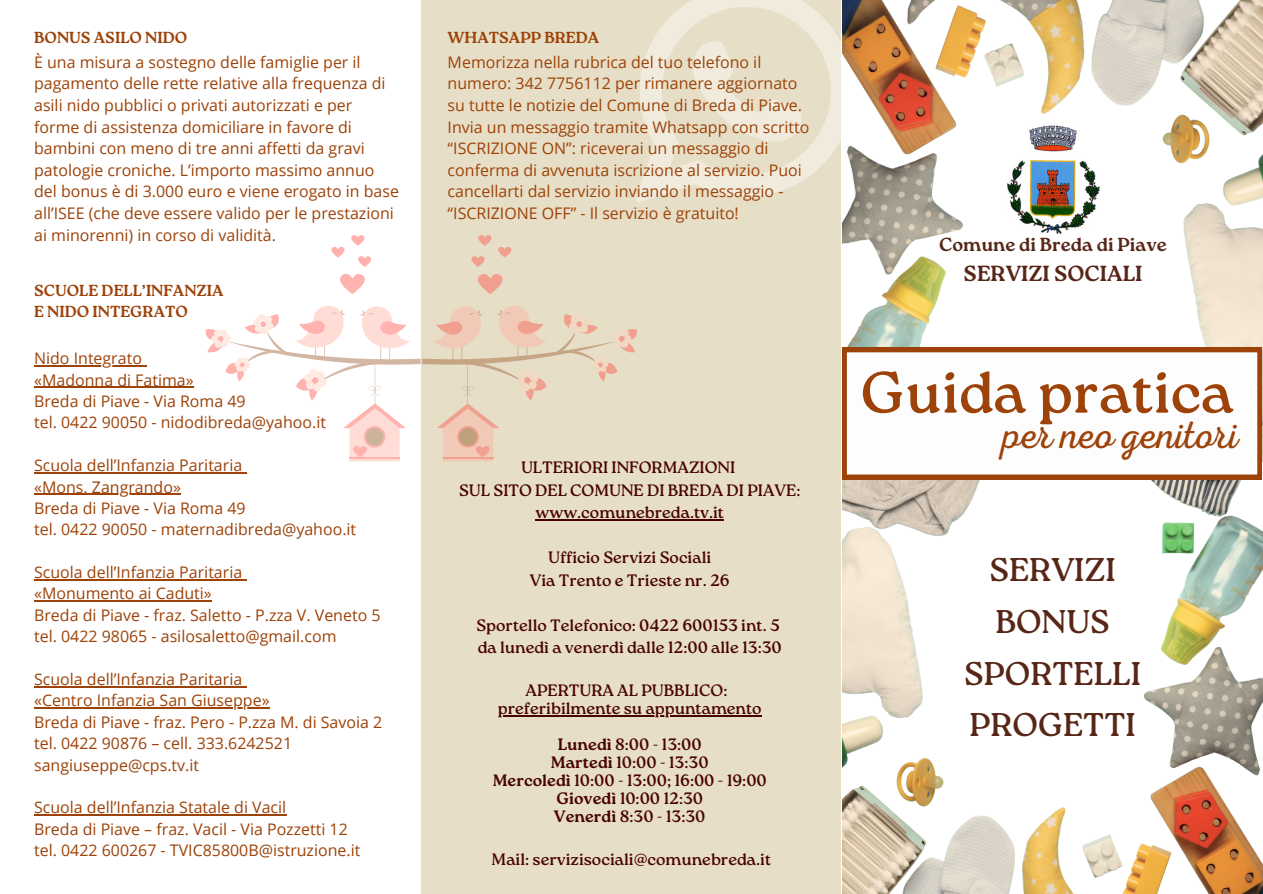
<style>
.page{position:relative;width:1263px;height:894px;background:#fff}
.page>*{position:absolute;margin:0;border:0;box-sizing:border-box;transform-origin:0 0}
.t1{font:58.2px "Roca One";color:#9d4208}
.t2{font:39.9px "RTL Adam Script Light";color:#9d4208}
.t3{font:32.85px "Roca One";color:#572617}
.t4{font:700 21.75px "Roca One";color:#572617}
.t5{font:700 18.75px "Roca One";color:#572617}
.t6{font:16.5px "Roca One";color:#490202}
.t7{font:15.9px/21.6px "Open Sans";color:#9d4208}
.t8{font:700 15.9px "Roca One";color:#9d4208}
.s1{font-weight:700}
</style>
<div class="page">
<div style="left:0;top:0;width:1263px;height:893px;background:#e6dec6"></div>
<div style="left:0;top:0;width:421px;height:893px;background:#fff"></div>
<hr style="left:34px;top:365px;width:108px;height:1px;background:#9d4208">
<hr style="left:34px;top:386px;width:160px;height:2px;background:#9d4208">
<hr style="left:34px;top:472px;width:208px;height:1px;background:#9d4208">
<hr style="left:34px;top:493px;width:147px;height:1px;background:#9d4208">
<hr style="left:34px;top:579px;width:208px;height:1px;background:#9d4208">
<hr style="left:34px;top:600px;width:178px;height:1px;background:#9d4208">
<hr style="left:34px;top:686px;width:208px;height:1px;background:#9d4208">
<hr style="left:34px;top:707px;width:236px;height:1px;background:#9d4208">
<hr style="left:43px;top:814px;width:243px;height:1px;background:#9d4208">
<svg style="left:331px;top:235px;width:40px;height:59px"></svg>
<svg style="left:636px;top:0;width:205px;height:202px"></svg>
<img style="left:842px;top:0;width:421px;height:351px">
<img style="left:994px;top:120px;width:117px;height:117px">
<img style="left:842px;top:351px;width:421px;height:542px">
<svg style="left:842px;top:348px;width:420px;height:131px"></svg>
<svg style="left:471px;top:235px;width:40px;height:59px"></svg>
<svg style="left:205px;top:306px;width:432px;height:155px"></svg>
<hr style="left:535px;top:519px;width:189px;height:1px;background:#490202">
<hr style="left:498px;top:715px;width:264px;height:1px;background:#490202">
<p class="t8" style="left:34px;top:28px;width:155px">BONUS ASILO NIDO</p>
<p class="t7" style="left:34px;top:51px;width:366px">È una misura a sostegno delle famiglie per il pagamento delle rette relative alla frequenza di asili nido pubblici o privati autorizzati e per forme di assistenza domiciliare in favore di bambini con meno di tre anni affetti da gravi patologie croniche. L’importo massimo annuo del bonus è di 3.000 euro e viene erogato in base all’ISEE (che deve essere valido per le prestazioni ai minorenni) in corso di validità.</p>
<p class="t8" style="left:34px;top:281px;width:191px">SCUOLE DELL’INFANZIA</p>
<p class="t8" style="left:34px;top:302px;width:155px">E NIDO INTEGRATO</p>
<p class="t7" style="left:34px;top:347px;width:109px">Nido Integrato</p>
<p class="t7" style="left:34px;top:368px;width:161px">«Madonna di Fatima»</p>
<p class="t7" style="left:34px;top:390px;width:213px">Breda di Piave - Via Roma 49</p>
<p class="t7" style="left:34px;top:411px;width:293px">tel. 0422 90050 - nidodibreda@yahoo.it</p>
<p class="t7" style="left:34px;top:454px;width:210px">Scuola dell’Infanzia Paritaria</p>
<p class="t7" style="left:34px;top:475px;width:148px">«Mons. Zangrando»</p>
<p class="t7" style="left:34px;top:497px;width:213px">Breda di Piave - Via Roma 49</p>
<p class="t7" style="left:34px;top:518px;width:324px">tel. 0422 90050 - maternadibreda@yahoo.it</p>
<p class="t7" style="left:34px;top:561px;width:210px">Scuola dell’Infanzia Paritaria</p>
<p class="t7" style="left:34px;top:582px;width:179px">«Monumento ai Caduti»</p>
<p class="t7" style="left:34px;top:603px;width:348px">Breda di Piave - fraz. Saletto - P.zza V. Veneto 5</p>
<p class="t7" style="left:34px;top:625px;width:304px">tel. 0422 98065 - asilosaletto@gmail.com</p>
<p class="t7" style="left:34px;top:667px;width:210px">Scuola dell’Infanzia Paritaria</p>
<p class="t7" style="left:34px;top:689px;width:237px">«Centro Infanzia San Giuseppe»</p>
<p class="t7" style="left:34px;top:710px;width:350px">Breda di Piave - fraz. Pero - P.zza M. di Savoia 2</p>
<p class="t7" style="left:34px;top:732px;width:259px">tel. 0422 90876 – cell. 333.6242521</p>
<p class="t7" style="left:34px;top:753px;width:167px">sangiuseppe@cps.tv.it</p>
<p class="t7" style="left:34px;top:796px;width:254px">Scuola dell’Infanzia Statale di Vacil</p>
<p class="t7" style="left:34px;top:817px;width:315px">Breda di Piave – fraz. Vacil - Via Pozzetti 12</p>
<p class="t7" style="left:34px;top:838px;width:328px">tel. 0422 600267 - TVIC85800B@istruzione.it</p>
<p class="t8" style="left:448px;top:28px;width:153px">WHATSAPP BREDA</p>
<p class="t7" style="left:448px;top:51px;width:356px">Memorizza nella rubrica del tuo telefono il numero: 342 7756112 per rimanere aggiornato su tutte le notizie del Comune di Breda di Piave.</p>
<p class="t7" style="left:448px;top:115px;width:363px">Invia un messaggio tramite Whatsapp con scritto “ISCRIZIONE ON”: riceverai un messaggio di conferma di avvenuta iscrizione al servizio. Puoi cancellarti dal servizio inviando il messaggio - “ISCRIZIONE OFF” - Il servizio è gratuito!</p>
<p class="t6" style="left:521px;top:457px;width:216px">ULTERIORI INFORMAZIONI</p>
<p class="t6" style="left:459px;top:480px;width:343px">SUL SITO DEL COMUNE DI BREDA DI PIAVE:</p>
<p class="t6" style="left:535px;top:502px;width:190px">www.comunebreda.tv.it</p>
<p class="t6" style="left:548px;top:547px;width:165px">Ufficio Servizi Sociali</p>
<p class="t6" style="left:530px;top:570px;width:201px">Via Trento e Trieste nr. 26</p>
<p class="t6" style="left:476px;top:615px;width:305px">Sportello Telefonico: 0422 600153 int. 5</p>
<p class="t6" style="left:478px;top:637px;width:306px">da lunedì a venerdì dalle 12:00 alle 13:30</p>
<p class="t6" style="left:525px;top:680px;width:203px">APERTURA AL PUBBLICO:</p>
<p class="t6" style="left:498px;top:698px;width:265px">preferibilmente su appuntamento</p>
<p class="t6" style="left:558px;top:734px;width:145px"><span class="s1">Lunedì</span> 8:00 - 13:00</p>
<p class="t6" style="left:551px;top:752px;width:159px"><span class="s1">Martedì</span> 10:00 - 13:30</p>
<p class="t6" style="left:493px;top:770px;width:276px"><span class="s1">Mercoledì</span> 10:00 - 13:00; 16:00 - 19:00</p>
<p class="t6" style="left:556px;top:788px;width:148px"><span class="s1">Giovedì</span> 10:00 12:30</p>
<p class="t6" style="left:554px;top:806px;width:153px"><span class="s1">Venerdì</span> 8:30 - 13:30</p>
<p class="t6" style="left:492px;top:849px;width:281px">Mail: servizisociali@comunebreda.it</p>
<p class="t5" style="left:939px;top:234px;width:229px">Comune di Breda di Piave</p>
<p class="t4" style="left:964px;top:261px;width:180px">SERVIZI SOCIALI</p>
<p class="t1" style="left:861px;top:358px;width:375px">Guida pratica</p>
<p class="t2" style="left:1003px;top:412px;width:237px">per neo genitori</p>
<p class="t3" style="left:989px;top:550px;width:128px">SERVIZI</p>
<p class="t3" style="left:995px;top:602px;width:116px">BONUS</p>
<p class="t3" style="left:964px;top:654px;width:178px">SPORTELLI</p>
<p class="t3" style="left:969px;top:705px;width:168px">PROGETTI</p>
</div>
